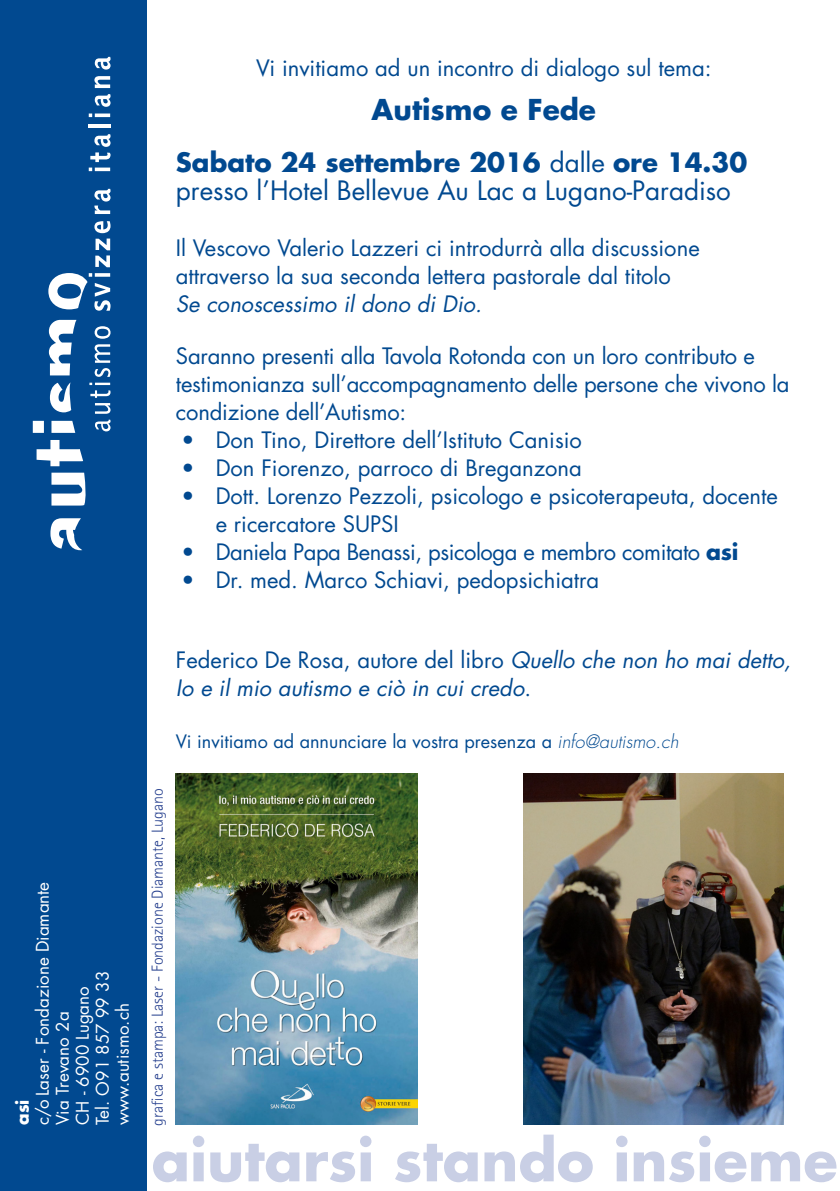
<style>
.page{position:relative;width:840px;height:1191px;background:#fff}
.page>*{position:absolute;margin:0;border:0;box-sizing:border-box;transform-origin:0 0}
.t1{font:700 56.2px "Futura";color:#c9cfe5}
.t2{font:700 28px "Futura";color:#014990}
.t3{font:26px/28px "Futura";color:#014990}
.t4{font:22px/28px "Futura";color:#014990}
.t5{font:italic 22px/28px "Futura Std";color:#014990}
.t6{font:22px "Futura";letter-spacing:-.02em;color:#014990}
.t7{font:18px "Futura";color:#014990}
.t8{font:17px "Futura";color:#fff}
.t9{font:700 17px "Futura";color:#fff}
.t10{font:300 16px "Rotis Sans Serif";color:#253f8e}
.s1{font-weight:700}
.s2{font-family:"Futura";font-style:normal}
.s3{font-family:"Futura Std";font-weight:300;font-style:italic}
</style>
<div class="page">
<div style="left:0;top:0;width:147px;height:1191px;background:#014990"></div>
<svg style="left:94px;top:189px;width:16px;height:25px"></svg>
<hr style="left:95px;top:168px;width:15px;height:3px;background:#fff">
<svg style="left:90px;top:134px;width:20px;height:28px"></svg>
<hr style="left:88px;top:124px;width:22px;height:4px;background:#fff">
<svg style="left:95px;top:113px;width:15px;height:4px"></svg>
<svg style="left:89px;top:113px;width:3px;height:4px"></svg>
<svg style="left:95px;top:94px;width:15px;height:13px"></svg>
<svg style="left:94px;top:76px;width:16px;height:12px"></svg>
<svg style="left:95px;top:57px;width:15px;height:13px"></svg>
<svg style="left:94px;top:221px;width:16px;height:46px"></svg>
<svg style="left:33px;top:273px;width:77px;height:277px"></svg>
<img style="left:176px;top:773px;width:241px;height:351px">
<img style="left:523px;top:773px;width:259px;height:351px">
<p class="t4" style="left:256px;top:53px;width:456px">Vi invitiamo ad un incontro di dialogo sul tema:</p>
<p class="t2" style="left:371px;top:90px;width:226px">Autismo e Fede</p>
<p class="t3" style="left:176px;top:148px;width:572px"><span class="s1">Sabato 24 settembre 2016</span> dalle <span class="s1">ore 14.30 </span>presso l’Hotel Bellevue Au Lac a Lugano-Paradiso</p>
<p class="t4" style="left:176px;top:233px;width:525px">Il Vescovo Valerio Lazzeri ci introdurrà alla discussione attraverso la sua seconda lettera pastorale dal titolo</p>
<p class="t5" style="left:176px;top:290px;width:307px">Se conoscessimo il dono di Dio.</p>
<p class="t4" style="left:176px;top:341px;width:614px">Saranno presenti alla Tavola Rotonda con un loro contributo e testimonianza sull’accompagnamento delle persone che vivono la condizione dell’Autismo:</p>
<p class="t4" style="left:181px;top:425px;width:401px">• Don Tino, Direttore dell’Istituto Canisio</p>
<p class="t4" style="left:181px;top:453px;width:401px">• Don Fiorenzo, parroco di Breganzona</p>
<p class="t4" style="left:215px;top:481px;width:563px;text-indent:-34px">• Dott. Lorenzo Pezzoli, psicologo e psicoterapeuta, docente e ricercatore SUPSI</p>
<p class="t6" style="left:181px;top:536px;width:558px">• Daniela Papa Benassi, psicologa e membro comitato <span class="s1">asi</span></p>
<p class="t4" style="left:181px;top:565px;width:419px">• Dr. med. Marco Schiavi, pedopsichiatra</p>
<p class="t8" style="left:31px;top:1125px;width:245px;rotate:-90deg">c/o Laser - Fondazione Diamante</p>
<p class="t8" style="left:91px;top:1125px;width:156px;rotate:-90deg">Tel. O91 857 99 33</p>
<p class="t8" style="left:71px;top:1125px;width:140px;rotate:-90deg">CH - 6900 Lugano</p>
<p class="t8" style="left:111px;top:1125px;width:123px;rotate:-90deg">www.autismo.ch</p>
<p class="t8" style="left:51px;top:1125px;width:115px;rotate:-90deg">Via Trevano 2a</p>
<p class="t9" style="left:11px;top:1125px;width:27px;rotate:-90deg">asi</p>
<p class="t5" style="left:176px;top:646px;width:616px"><span class="s2">Federico De Rosa, autore del libro</span> Quello che non ho mai detto,<br>Io e il mio autismo e ciò in cui credo<span class="s2">.</span></p>
<p class="t7" style="left:176px;top:728px;width:504px">Vi invitiamo ad annunciare la vostra presenza a <span class="s3">info@autismo.ch</span></p>
<p class="t10" style="left:148px;top:1125px;width:339px;rotate:-90deg">grafica e stampa: Laser - Fondazione Diamante, Lugano</p>
<p class="t1" style="left:152px;top:1121px;width:687px">aiutarsi stando insieme</p>
</div>
